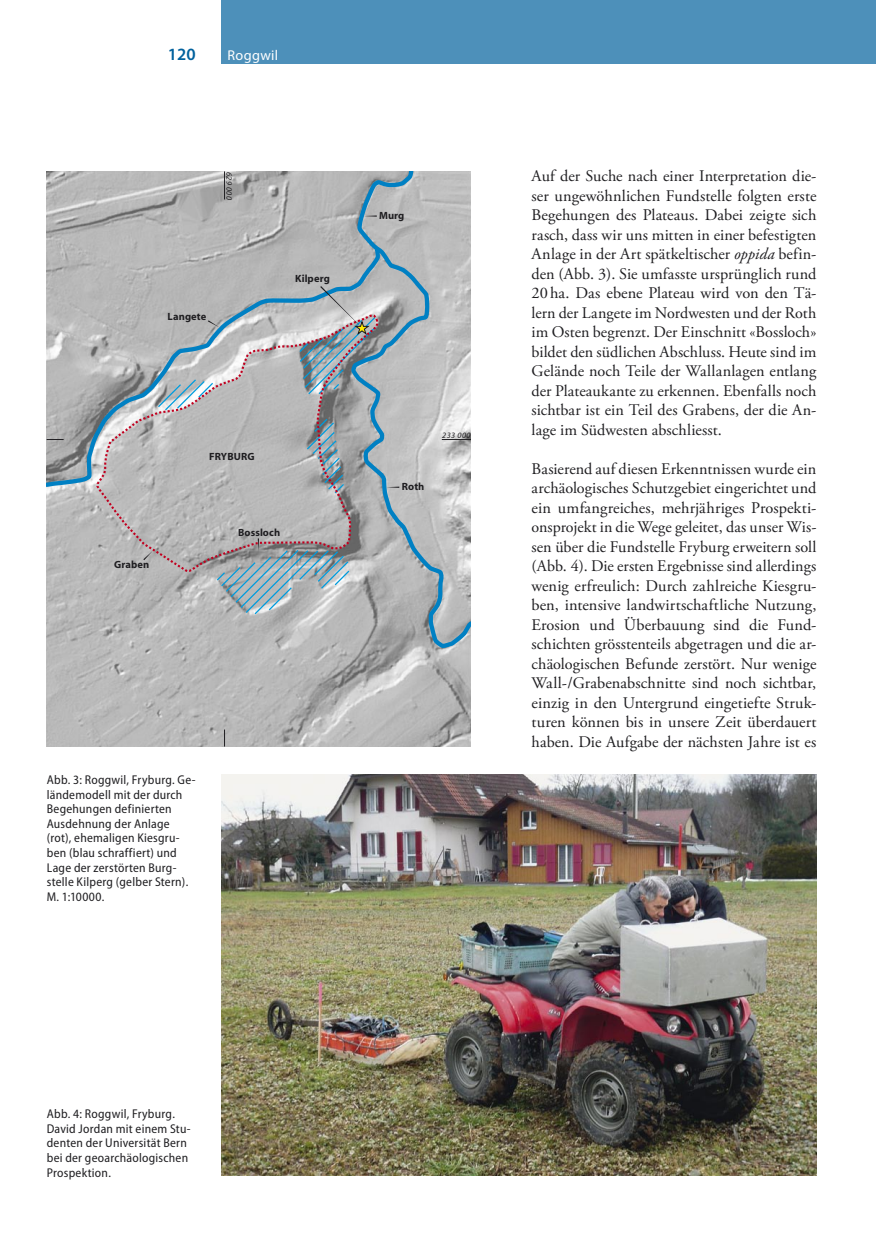
<style>
.page{position:relative;width:876px;height:1242px;background:#fff}
.page>*{position:absolute;margin:0;border:0;box-sizing:border-box;transform-origin:0 0}
.t1{font:600 17.25px "Myriad Pro";color:#00619d}
.b_____Lesetext_1erAbsatz{font:16.2px/19.5px "Adobe Garamond Pro";letter-spacing:.005em;color:#1f1e21;text-align:justify}
.t2{font:600 15px "Myriad Pro";letter-spacing:.025em;color:#fff}
.t3{font:14.25px "Myriad Pro";letter-spacing:.025em;color:#fff}
.c___Abbildungslegende{font:semi-condensed 12.75px/14.7px "Myriad Pro";letter-spacing:.02em;color:#1f1e21}
.t4{font:700 10.5px "Myriad";letter-spacing:.01em;color:#1f1e21}
.t5{font:italic 8.25px "Myriad";letter-spacing:.05em;color:#1f1e21}
.s1{font-style:italic}
</style>
<div class="page">
<div style="left:221px;top:0;width:655px;height:64px;background:#4d90ba"></div>
<img style="left:47px;top:651px;width:424px;height:96px">
<svg style="left:47px;top:171px;width:424px;height:480px;background:#b3b7b9"></svg>
<svg style="left:95px;top:313px;width:284px;height:434px;background:#b1b3b5"></svg>
<svg style="left:224px;top:171px;width:1px;height:28px"></svg>
<svg style="left:442px;top:439px;width:29px;height:1px"></svg>
<svg style="left:47px;top:439px;width:17px;height:1px"></svg>
<svg style="left:224px;top:729px;width:1px;height:17px"></svg>
<svg style="left:143px;top:551px;width:10px;height:9px"></svg>
<svg style="left:208px;top:320px;width:11px;height:7px"></svg>
<svg style="left:387px;top:486px;width:12px;height:2px"></svg>
<svg style="left:320px;top:286px;width:50px;height:49px;background:#b1b8bc"></svg>
<svg style="left:364px;top:215px;width:13px;height:2px"></svg>
<svg style="left:258px;top:538px;width:1px;height:13px"></svg>
<img style="left:222px;top:774px;width:594px;height:402px">
<p class="t1" style="left:168px;top:44px;width:29px">120</p>
<p class="t2" style="left:225px;top:46px;width:92px">Fundberichte</p>
<p class="t3" style="left:227px;top:47px;width:52px">Roggwil</p>
<p class="t5" style="left:233px;top:172px;width:30px;rotate:90deg">629 000</p>
<p class="t4" style="left:168px;top:311px;width:40px">Langete</p>
<p class="t4" style="left:295px;top:273px;width:36px">Kilperg</p>
<p class="t4" style="left:114px;top:559px;width:37px">Graben</p>
<p class="t4" style="left:209px;top:450px;width:47px">FRYBURG</p>
<p class="t4" style="left:238px;top:527px;width:44px">Bossloch</p>
<p class="t4" style="left:379px;top:210px;width:27px">Murg</p>
<p class="t4" style="left:402px;top:481px;width:24px">Roth</p>
<p class="t5" style="left:442px;top:431px;width:30px">233 000</p>
<p class="c___Abbildungslegende" style="left:47px;top:772px;width:150px">Abb. 3: Roggwil, Fryburg. Ge&shy;ländemodell mit der durch<br>Begehungen definierten<br>Ausdehnung der Anlage (rot), ehemaligen Kiesgru&shy;ben (blau schraffiert) und<br>Lage der zerstörten Burg&shy;stelle Kilperg (gelber Stern).<br>M. 1:10000.</p>
<p class="b_____Lesetext_1erAbsatz" style="left:531px;top:167px;width:286px">Auf der Suche nach einer Interpretation die&shy;ser ungewöhnlichen Fundstelle folgten erste Begehungen des Plateaus. Dabei zeigte sich rasch, dass wir uns mitten in einer befestigten Anlage in der Art spätkeltischer <span class="s1">oppida</span> befin&shy;den (Abb. 3). Sie umfasste ursprünglich rund 20 ha. Das ebene Plateau wird von den Tä&shy;lern der Langete im Nordwesten und der Roth im Osten begrenzt. Der Einschnitt «Bossloch» bildet den südlichen Abschluss. Heute sind im Gelände noch Teile der Wallanlagen entlang der Plateaukante zu erkennen. Ebenfalls noch sichtbar ist ein Teil des Grabens, der die An&shy;lage im Südwesten abschliesst.</p>
<p class="b_____Lesetext_1erAbsatz" style="left:531px;top:459px;width:286px">Basierend auf diesen Erkenntnissen wurde ein archäologisches Schutzgebiet eingerichtet und ein umfangreiches, mehrjähriges Prospekti&shy;onsprojekt in die Wege geleitet, das unser Wis&shy;sen über die Fundstelle Fryburg erweitern soll (Abb. 4). Die ersten Ergebnisse sind allerdings wenig erfreulich: Durch zahlreiche Kiesgru&shy;ben, intensive landwirtschaftliche Nutzung, Erosion und Überbauung sind die Fund&shy;schichten grösstenteils abgetragen und die ar&shy;chäologischen Befunde zerstört. Nur wenige Wall-/Grabenabschnitte sind noch sichtbar, einzig in den Untergrund eingetiefte Struk&shy;turen können bis in unsere Zeit überdauert haben. Die Aufgabe der nächsten Jahre ist es</p>
<p class="c___Abbildungslegende" style="left:47px;top:1106px;width:145px">Abb. 4: Roggwil, Fryburg.<br>David Jordan mit einem Stu&shy;denten der Universität Bern bei der geoarchäologischen<br>Prospektion.</p>
</div>
